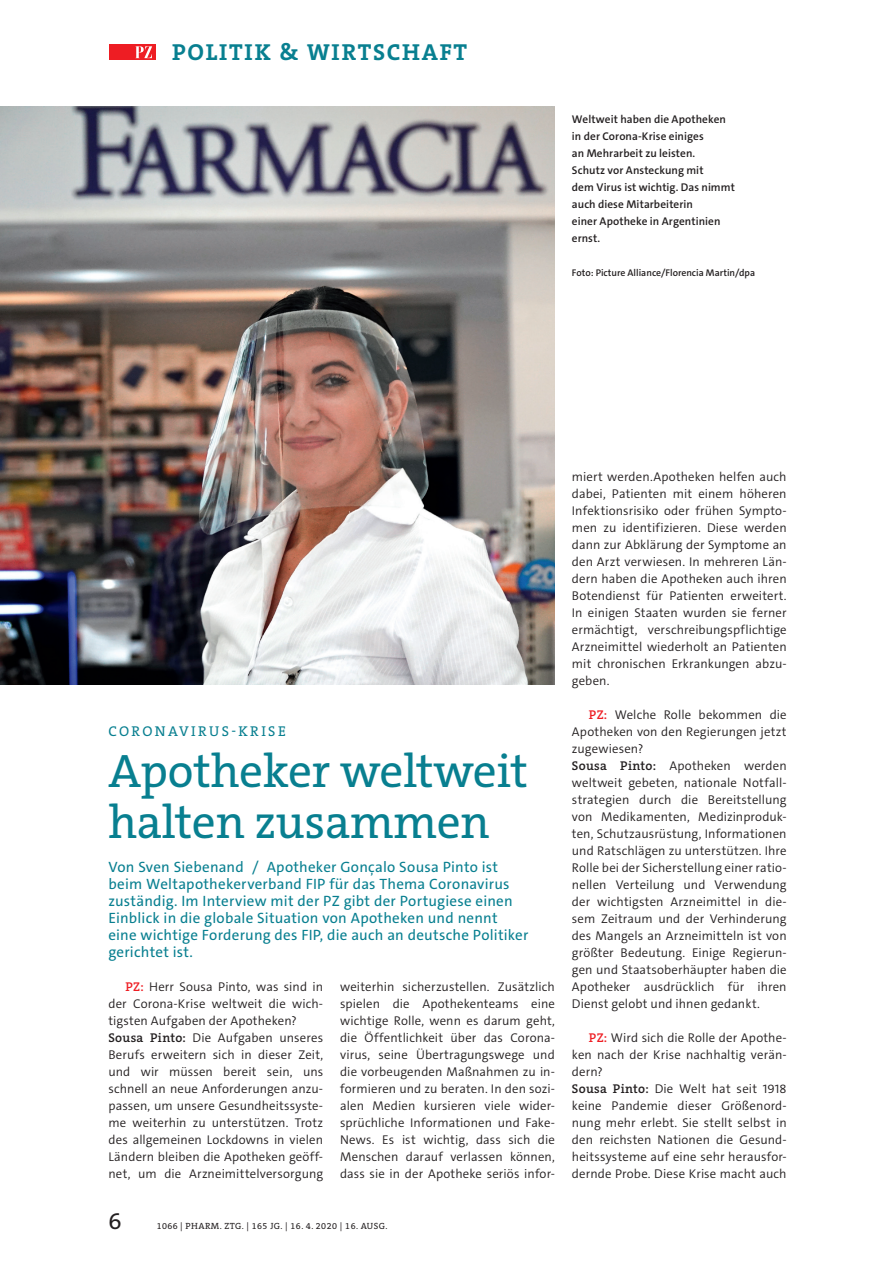
<style>
.page{position:relative;width:893px;height:1263px;background:#fff}
.page>*{position:absolute;margin:0;border:0;box-sizing:border-box;transform-origin:0 0}
.t1{font:47.25px/51px "The Serif C5";letter-spacing:-.005em;color:#087f90}
.t2{font:24px "The Serif C5";color:#231f20}
.t3{font:700 23.25px "The Serif C5";letter-spacing:.075em;color:#087f90}
.t4{font:15px/17px "The Sans C5";letter-spacing:.015em;color:#087f90}
.t5{font:14.25px "The Serif C5";letter-spacing:.17em;color:#087f90}
.t6{font:300 12.75px/17px "The Sans C5";letter-spacing:.01em;color:#231f20}
.t7{font:600 11.25px/17px "The Sans C5";letter-spacing:.005em;color:#231f20}
.t8{font:600 9.75px "The Sans C5";color:#231f20}
.t9{font:9px "The Serif C5";letter-spacing:.05em;color:#231f20}
.s1{font-family:"The Serif C5";font-weight:600;color:#ee1d23}
.s2{font-family:"The Serif C5";font-weight:600}
</style>
<div class="page">
<div style="left:109px;top:45px;width:46px;height:15px;background:#ee1d23"></div>
<svg style="left:135px;top:46px;width:17px;height:12px"></svg>
<img style="left:0;top:106px;width:555px;height:579px">
<h3 class="t3" style="left:172px;top:37px;width:297px">POLITIK &amp; WIRTSCHAFT</h3>
<p class="t7" style="left:572px;top:111px;width:165px">Weltweit haben die Apotheken in der Corona-Krise einiges<br>an Mehrarbeit zu leisten.<br>Schutz vor Ansteckung mit<br>dem Virus ist wichtig. Das nimmt auch diese Mitarbeiterin<br>einer Apotheke in Argentinien ernst.</p>
<p class="t8" style="left:572px;top:267px;width:185px">Foto: Picture Alliance/Florencia Martin/dpa</p>
<p class="t5" style="left:109px;top:722px;width:179px">CORONAVIRUS-KRISE</p>
<h1 class="t1" style="left:108px;top:746px;width:421px">Apotheker weltweit halten zusammen</h1>
<p class="t4" style="left:108px;top:858px;width:421px">Von Sven Siebenand / Apotheker Gonçalo Sousa Pinto ist beim Weltapothekerverband FIP für das Thema Coronavirus zuständig. Im Interview mit der PZ gibt der Portugiese einen Einblick in die globale Situation von Apotheken und nennt eine wichtige Forderung des FIP, die auch an deutsche Politiker gerichtet ist.</p>
<p class="t6" style="left:108px;top:978px;width:216px;text-indent:17px"><span class="s1">PZ:</span> Herr Sousa Pinto, was sind in der Corona-Krise weltweit die wich&shy;tigsten Aufgaben der Apotheken?<br><span class="s2">Sousa Pinto:</span> Die Aufgaben unseres Berufs erweitern sich in dieser Zeit, und wir müssen bereit sein, uns schnell an neue Anforderungen anzu&shy;passen, um unsere Gesundheitssyste&shy;me weiterhin zu unterstützen. Trotz des allgemeinen Lockdowns in vielen Ländern bleiben die Apotheken geöff&shy;net, um die Arzneimittelversorgung</p>
<p class="t6" style="left:340px;top:978px;width:216px;text-align:justify">weiterhin sicherzustellen. Zusätzlich spielen die Apothekenteams eine wichtige Rolle, wenn es darum geht, die Öffentlichkeit über das Corona&shy;virus, seine Übertragungswege und die vorbeugenden Maßnahmen zu in&shy;formieren und zu beraten. In den sozi&shy;alen Medien kursieren viele wider&shy;sprüchliche Informationen und Fake-News. Es ist wichtig, dass sich die Menschen darauf verlassen können, dass sie in der Apotheke seriös infor-</p>
<h2 class="t2" style="left:108px;top:1205px;width:15px">6</h2>
<p class="t9" style="left:157px;top:1220px;width:232px">1066 | PHARM. ZTG. | 165 JG. | 16. 4. 2020 | 16. AUSG.</p>
<p class="t6" style="left:572px;top:468px;width:216px;text-align:justify">miert werden.Apotheken helfen auch dabei, Patienten mit einem höheren Infektionsrisiko oder frühen Sympto&shy;men zu identifizieren. Diese werden dann zur Abklärung der Symptome an den Arzt verwiesen. In mehreren Län&shy;dern haben die Apotheken auch ihren Botendienst für Patienten erweitert.<br>In einigen Staaten wurden sie ferner ermächtigt, verschreibungspflichtige Arzneimittel wiederholt an Patienten mit chronischen Erkrankungen abzu&shy;geben.</p>
<p class="t6" style="left:572px;top:706px;width:216px;text-indent:17px"><span class="s1">PZ:</span> Welche Rolle bekommen die Apotheken von den Regierungen jetzt zugewiesen?<br><span class="s2">Sousa Pinto:</span> Apotheken werden weltweit gebeten, nationale Notfall&shy;strategien durch die Bereitstellung von Medikamenten, Medizinproduk&shy;ten, Schutzausrüstung, Informationen und Ratschlägen zu unterstützen. Ihre Rolle bei der Sicherstellung einer ratio&shy;nellen Verteilung und Verwendung der wichtigsten Arzneimittel in die&shy;sem Zeitraum und der Verhinderung des Mangels an Arzneimitteln ist von größter Bedeutung. Einige Regierun&shy;gen und Staatsoberhäupter haben die Apotheker ausdrücklich für ihren Dienst gelobt und ihnen gedankt.</p>
<p class="t6" style="left:572px;top:1029px;width:216px;text-indent:17px"><span class="s1">PZ:</span> Wird sich die Rolle der Apothe&shy;ken nach der Krise nachhaltig verän&shy;dern?<br><span class="s2">Sousa Pinto:</span> Die Welt hat seit 1918 keine Pandemie dieser Größenord&shy;nung mehr erlebt. Sie stellt selbst in den reichsten Nationen die Gesund&shy;heitssysteme auf eine sehr herausfor&shy;dernde Probe. Diese Krise macht auch</p>
</div>
